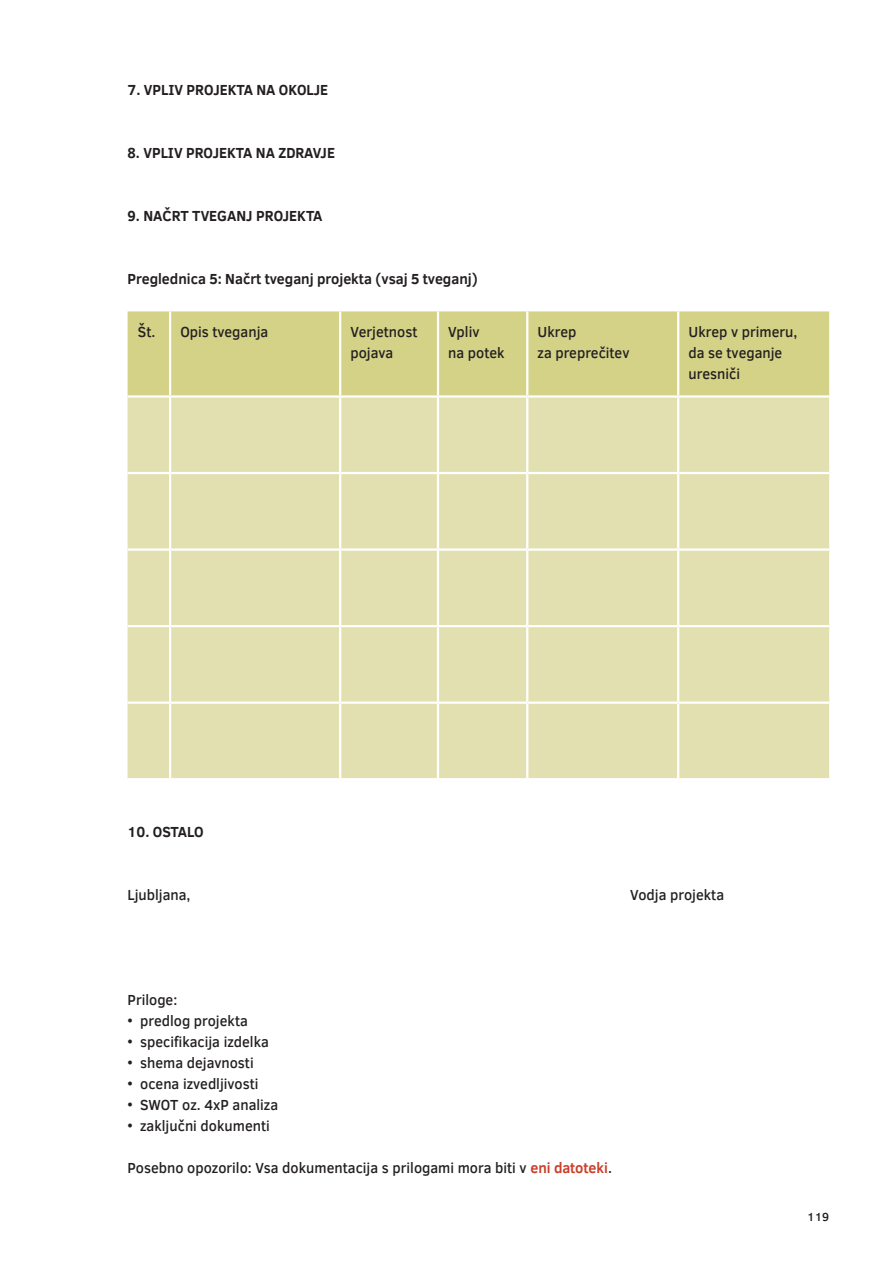
<style>
.page{position:relative;width:893px;height:1263px;background:#fff}
.page>*{position:absolute;margin:0;border:0;box-sizing:border-box;transform-origin:0 0}
.t1{font:500 15px/21px "Clear Sans";color:#231f20;scale:.95 1}
.t2{font:700 15px "Clear Sans";color:#231f20;scale:.95 1}
.t3{font:500 12px "Clear Sans";color:#231f20}
.s1{font-weight:700;color:#c9402b}
</style>
<div class="page">
<div style="left:128px;top:311px;width:701px;height:84px;background:#d4d287"></div>
<div style="left:128px;top:398px;width:701px;height:380px;background:#e2e0b1"></div>
<hr style="left:677px;top:311px;width:2px;height:84px;background:#fff">
<hr style="left:677px;top:398px;width:2px;height:74px;background:#fff">
<hr style="left:527px;top:472px;width:151px;height:2px;background:#fff">
<hr style="left:678px;top:472px;width:151px;height:2px;background:#fff">
<hr style="left:677px;top:474px;width:2px;height:74px;background:#fff">
<hr style="left:527px;top:548px;width:151px;height:3px;background:#fff">
<hr style="left:678px;top:548px;width:151px;height:3px;background:#fff">
<hr style="left:677px;top:551px;width:2px;height:74px;background:#fff">
<hr style="left:527px;top:625px;width:151px;height:2px;background:#fff">
<hr style="left:678px;top:625px;width:151px;height:2px;background:#fff">
<hr style="left:677px;top:627px;width:2px;height:74px;background:#fff">
<hr style="left:527px;top:701px;width:151px;height:3px;background:#fff">
<hr style="left:678px;top:701px;width:151px;height:3px;background:#fff">
<hr style="left:677px;top:704px;width:2px;height:74px;background:#fff">
<hr style="left:169px;top:311px;width:2px;height:84px;background:#fff">
<hr style="left:339px;top:311px;width:2px;height:84px;background:#fff">
<hr style="left:437px;top:311px;width:2px;height:84px;background:#fff">
<hr style="left:526px;top:311px;width:2px;height:84px;background:#fff">
<hr style="left:169px;top:398px;width:2px;height:74px;background:#fff">
<hr style="left:339px;top:398px;width:2px;height:74px;background:#fff">
<hr style="left:437px;top:398px;width:2px;height:74px;background:#fff">
<hr style="left:526px;top:398px;width:2px;height:74px;background:#fff">
<hr style="left:128px;top:472px;width:42px;height:2px;background:#fff">
<hr style="left:170px;top:472px;width:170px;height:2px;background:#fff">
<hr style="left:169px;top:474px;width:2px;height:74px;background:#fff">
<hr style="left:340px;top:472px;width:98px;height:2px;background:#fff">
<hr style="left:339px;top:474px;width:2px;height:74px;background:#fff">
<hr style="left:438px;top:472px;width:89px;height:2px;background:#fff">
<hr style="left:437px;top:474px;width:2px;height:74px;background:#fff">
<hr style="left:526px;top:474px;width:2px;height:74px;background:#fff">
<hr style="left:128px;top:548px;width:42px;height:3px;background:#fff">
<hr style="left:170px;top:548px;width:170px;height:3px;background:#fff">
<hr style="left:169px;top:551px;width:2px;height:74px;background:#fff">
<hr style="left:340px;top:548px;width:98px;height:3px;background:#fff">
<hr style="left:339px;top:551px;width:2px;height:74px;background:#fff">
<hr style="left:438px;top:548px;width:89px;height:3px;background:#fff">
<hr style="left:437px;top:551px;width:2px;height:74px;background:#fff">
<hr style="left:526px;top:551px;width:2px;height:74px;background:#fff">
<hr style="left:128px;top:625px;width:42px;height:2px;background:#fff">
<hr style="left:170px;top:625px;width:170px;height:2px;background:#fff">
<hr style="left:169px;top:627px;width:2px;height:74px;background:#fff">
<hr style="left:340px;top:625px;width:98px;height:2px;background:#fff">
<hr style="left:339px;top:627px;width:2px;height:74px;background:#fff">
<hr style="left:438px;top:625px;width:89px;height:2px;background:#fff">
<hr style="left:437px;top:627px;width:2px;height:74px;background:#fff">
<hr style="left:526px;top:627px;width:2px;height:74px;background:#fff">
<hr style="left:128px;top:701px;width:42px;height:3px;background:#fff">
<hr style="left:170px;top:701px;width:170px;height:3px;background:#fff">
<hr style="left:169px;top:704px;width:2px;height:74px;background:#fff">
<hr style="left:340px;top:701px;width:98px;height:3px;background:#fff">
<hr style="left:339px;top:704px;width:2px;height:74px;background:#fff">
<hr style="left:438px;top:701px;width:89px;height:3px;background:#fff">
<hr style="left:437px;top:704px;width:2px;height:74px;background:#fff">
<hr style="left:526px;top:704px;width:2px;height:74px;background:#fff">
<p class="t2" style="left:128px;top:79px;width:213px">7. VPLIV PROJEKTA NA OKOLJE</p>
<p class="t2" style="left:128px;top:142px;width:220px">8. VPLIV PROJEKTA NA ZDRAVJE</p>
<p class="t2" style="left:128px;top:205px;width:207px">9. NAČRT TVEGANJ PROJEKTA</p>
<p class="t2" style="left:128px;top:268px;width:370px">Preglednica 5: Načrt tveganj projekta (vsaj 5 tveganj)</p>
<p class="t1" style="left:138px;top:321px;width:139px">Št. Opis tveganja</p>
<p class="t1" style="left:350px;top:321px;width:72px">Verjetnost pojava</p>
<p class="t1" style="left:448px;top:321px;width:61px">Vpliv<br>na potek</p>
<p class="t1" style="left:537px;top:321px;width:98px">Ukrep<br>za preprečitev</p>
<p class="t1" style="left:688px;top:321px;width:116px">Ukrep v primeru, da se tveganje uresniči</p>
<p class="t2" style="left:128px;top:821px;width:82px">10. OSTALO</p>
<p class="t1" style="left:128px;top:884px;width:68px">Ljubljana,</p>
<p class="t1" style="left:630px;top:884px;width:100px">Vodja projekta</p>
<p class="t1" style="left:128px;top:989px;width:54px">Priloge:</p>
<p class="t1" style="left:128px;top:1010px;width:128px">• predlog projekta</p>
<p class="t1" style="left:128px;top:1031px;width:150px">• specifikacija izdelka</p>
<p class="t1" style="left:128px;top:1052px;width:134px">• shema dejavnosti</p>
<p class="t1" style="left:128px;top:1073px;width:139px">• ocena izvedljivosti</p>
<p class="t1" style="left:128px;top:1094px;width:160px">• SWOT oz. 4xP analiza</p>
<p class="t1" style="left:128px;top:1115px;width:151px">• zaključni dokumenti</p>
<p class="t1" style="left:128px;top:1157px;width:511px">Posebno opozorilo: Vsa dokumentacija s prilogami mora biti v <span class="s1">eni datoteki</span>.</p>
<p class="t3" style="left:807px;top:1208px;width:23px">119</p>
</div>
